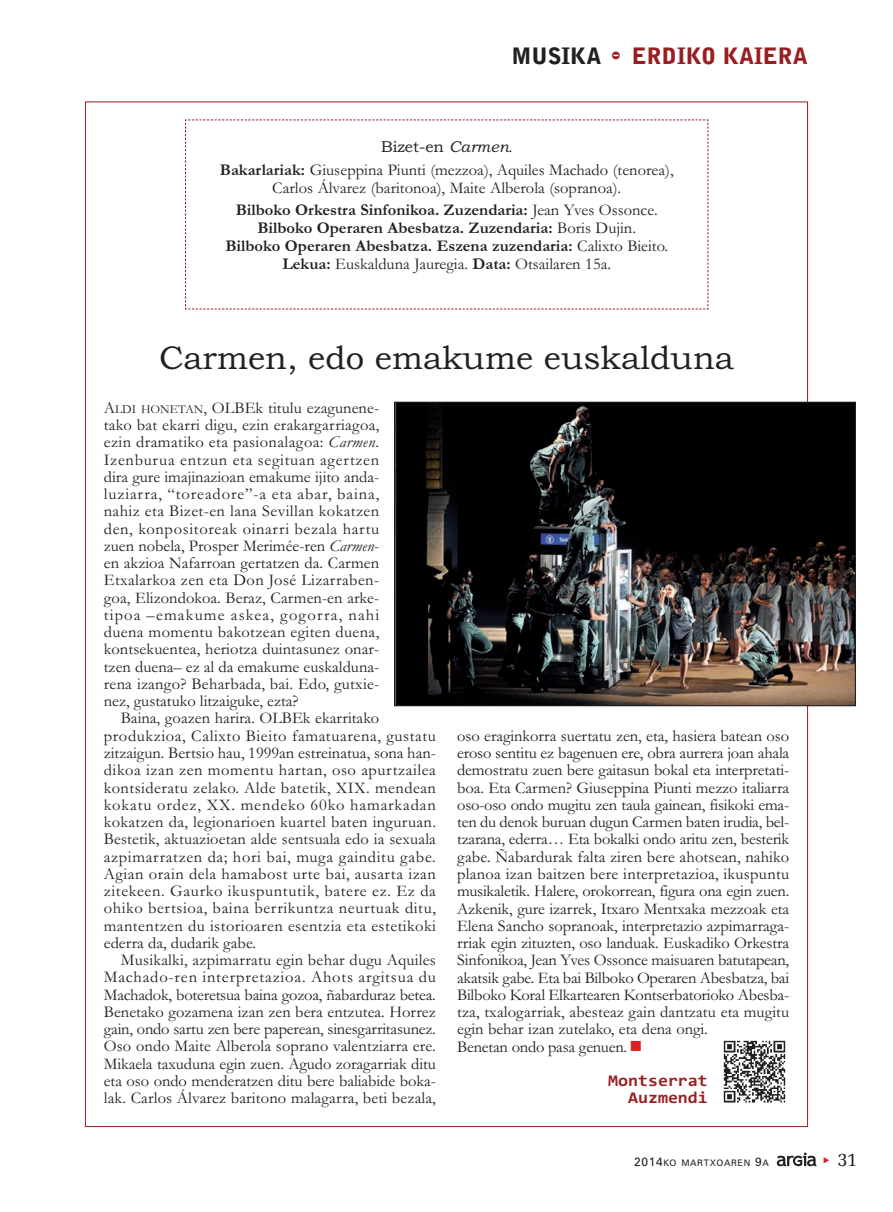
<style>
.page{position:relative;width:893px;height:1212px;background:#fff}
.page>*{position:absolute;margin:0;border:0;box-sizing:border-box;transform-origin:0 0}
.t1{font:33px "Bookman Old Style";color:#231f20}
.t2{font:900 22.5px "Bell Gothic Std";color:#981e21}
.t3{font:19.5px "Memoir";color:#231f20}
.t4{font:16.5px/17.2px "Garamond";color:#231f20;text-align:justify}
.t5{font:16.5px/17.2px "Garamond";letter-spacing:.025em;color:#231f20}
.t6{font:700 16.5px/18px "Garamond";color:#231f20;text-align:center}
.t7{font:700 16.5px/17.2px "Consolas";color:#981e21;text-align:right;scale:1.1 1}
.t8{font:15.75px "Bookman Old Style";color:#231f20}
.t9{font:9px "Zurich BT";letter-spacing:.075em;color:#231f20}
.s1{color:#231f20}
.s2{font-family:"Bodiac";font-weight:400}
.s3{font-style:italic}
.s4{font-family:"Garamond";font-size:16.5px}
.s5{font-weight:700}
.s6{font-weight:400}
.s7{font-size:12.3px}
.s8{color:#da2128}
.s9{font-size:12px}
</style>
<div class="page">
<svg style="left:777px;top:1152px;width:39px;height:14px"></svg>
<img style="left:723px;top:1040px;width:63px;height:63px">
<svg style="left:185px;top:119px;width:524px;height:191px"></svg>
<img style="left:396px;top:404px;width:458px;height:300px">
<div style="left:394px;top:402px;width:462px;height:304px;border:1px solid #231f20"></div>
<h2 class="t2" style="left:511px;top:48px;width:298px"><span class="s1">MUSIKA</span> <span class="s2">-</span> ERDIKO KAIERA</h2>
<p class="t8" style="left:381px;top:141px;width:133px">Bizet-en <span class="s3">Carmen</span><span class="s4">.</span></p>
<p class="t4" style="left:220px;top:162px;width:455px;line-height:18px;text-align:center"><span class="s5">Bakarlariak:</span> Giuseppina Piunti (mezzoa), Aquiles Machado (tenorea),<br>Carlos Álvarez (baritonoa), Maite Alberola (sopranoa).</p>
<p class="t6" style="left:225px;top:202px;width:444px">Bilboko Orkestra Sinfonikoa. Zuzendaria: <span class="s6">Jean Yves Ossonce.<br></span>Bilboko Operaren Abesbatza. Zuzendaria: <span class="s6">Boris Dujin.<br></span>Bilboko Operaren Abesbatza. Eszena zuzendaria: <span class="s6">Calixto Bieito.<br></span>Lekua: <span class="s6">Euskalduna Jauregia.</span> Data: <span class="s6">Otsailaren 15a.</span></p>
<h1 class="t1" style="left:159px;top:346px;width:576px">Carmen, edo emakume euskalduna</h1>
<p class="t4" style="left:104px;top:401px;width:277px">A<span class="s7">LDI HONETAN</span>, OLBEk titulu ezagunene&shy;tako bat ekarri digu, ezin erakargarriagoa, ezin dramatiko eta pasionalagoa: <span class="s3">Carmen</span>.<br>Izenburua entzun eta segituan agertzen dira gure imajinazioan emakume ijito anda&shy;luziarra, “toreadore”-a eta abar, baina, nahiz eta Bizet-en lana Sevillan kokatzen den, konpositoreak oinarri bezala hartu zuen nobela, Prosper Merimée-ren <span class="s3">Carmen&shy;</span>en akzioa Nafarroan gertatzen da. Carmen Etxalarkoa zen eta Don José Lizarraben&shy;goa, Elizondokoa. Beraz, Carmen-en arke&shy;tipoa –emakume askea, gogorra, nahi duena momentu bakotzean egiten duena, kontsekuentea, heriotza duintasunez onar&shy;tzen duena– ez al da emakume euskalduna&shy;rena izango? Beharbada, bai. Edo, gutxie&shy;nez, gustatuko litzaiguke, ezta?</p>
<p class="t5" style="left:104px;top:711px;width:334px;text-indent:17px">Baina, goazen harira. OLBEk ekarritako produkzioa, Calixto Bieito famatuarena, gustatu zitzaigun. Bertsio hau, 1999an estreinatua, sona han&shy;dikoa izan zen momentu hartan, oso apurtzailea kontsideratu zelako. Alde batetik, XIX. mendean kokatu ordez, XX. mendeko 60ko hamarkadan kokatzen da, legionarioen kuartel baten inguruan.<br>Bestetik, aktuazioetan alde sentsuala edo ia sexuala azpimarratzen da; hori bai, muga gainditu gabe.<br>Agian orain dela hamabost urte bai, ausarta izan zitekeen. Gaurko ikuspuntutik, batere ez. Ez da ohiko bertsioa, baina berrikuntza neurtuak ditu, mantentzen du istorioaren esentzia eta estetikoki ederra da, dudarik gabe.</p>
<p class="t4" style="left:104px;top:953px;width:334px;text-indent:17px">Musikalki, azpimarratu egin behar dugu Aquiles Machado-ren interpretazioa. Ahots argitsua du Machadok, boteretsua baina gozoa, ñabarduraz betea.<br>Benetako gozamena izan zen bera entzutea. Horrez gain, ondo sartu zen bere paperean, sinesgarritasunez.<br>Oso ondo Maite Alberola soprano valentziarra ere.<br>Mikaela taxuduna egin zuen. Agudo zoragarriak ditu eta oso ondo menderatzen ditu bere baliabide boka&shy;lak. Carlos Álvarez baritono malagarra, beti bezala,</p>
<p class="t4" style="left:457px;top:729px;width:334px;text-align:left">oso eraginkorra suertatu zen, eta, hasiera batean oso eroso sentitu ez bagenuen ere, obra aurrera joan ahala demostratu zuen bere gaitasun bokal eta interpretati&shy;boa. Eta Carmen? Giuseppina Piunti mezzo italiarra oso-oso ondo mugitu zen taula gainean, fisikoki ema&shy;ten du denok buruan dugun Carmen baten irudia, bel&shy;tzarana, ederra… Eta bokalki ondo aritu zen, besterik gabe. Ñabardurak falta ziren bere ahotsean, nahiko planoa izan baitzen bere interpretazioa, ikuspuntu musikaletik. Halere, orokorrean, figura ona egin zuen.<br>Azkenik, gure izarrek, Itxaro Mentxaka mezzoak eta Elena Sancho sopranoak, interpretazio azpimarraga&shy;rriak egin zituzten, oso landuak. Euskadiko Orkestra Sinfonikoa, Jean Yves Ossonce maisuaren batutapean, akatsik gabe. Eta bai Bilboko Operaren Abesbatza, bai Bilboko Koral Elkartearen Kontserbatorioko Abesba&shy;tza, txalogarriak, abesteaz gain dantzatu eta mugitu egin behar izan zutelako, eta dena ongi.<br>Benetan ondo pasa genuen. <span class="s8">■</span></p>
<p class="t7" style="left:608px;top:1073px;width:92px">Montserrat<br>Auzmendi</p>
<p class="t9" style="left:634px;top:1160px;width:136px"><span class="s9">2014</span>KO MARTXOAREN <span class="s9">9</span>A</p>
<p class="t3" style="left:837px;top:1147px;width:22px">31</p>
</div>
